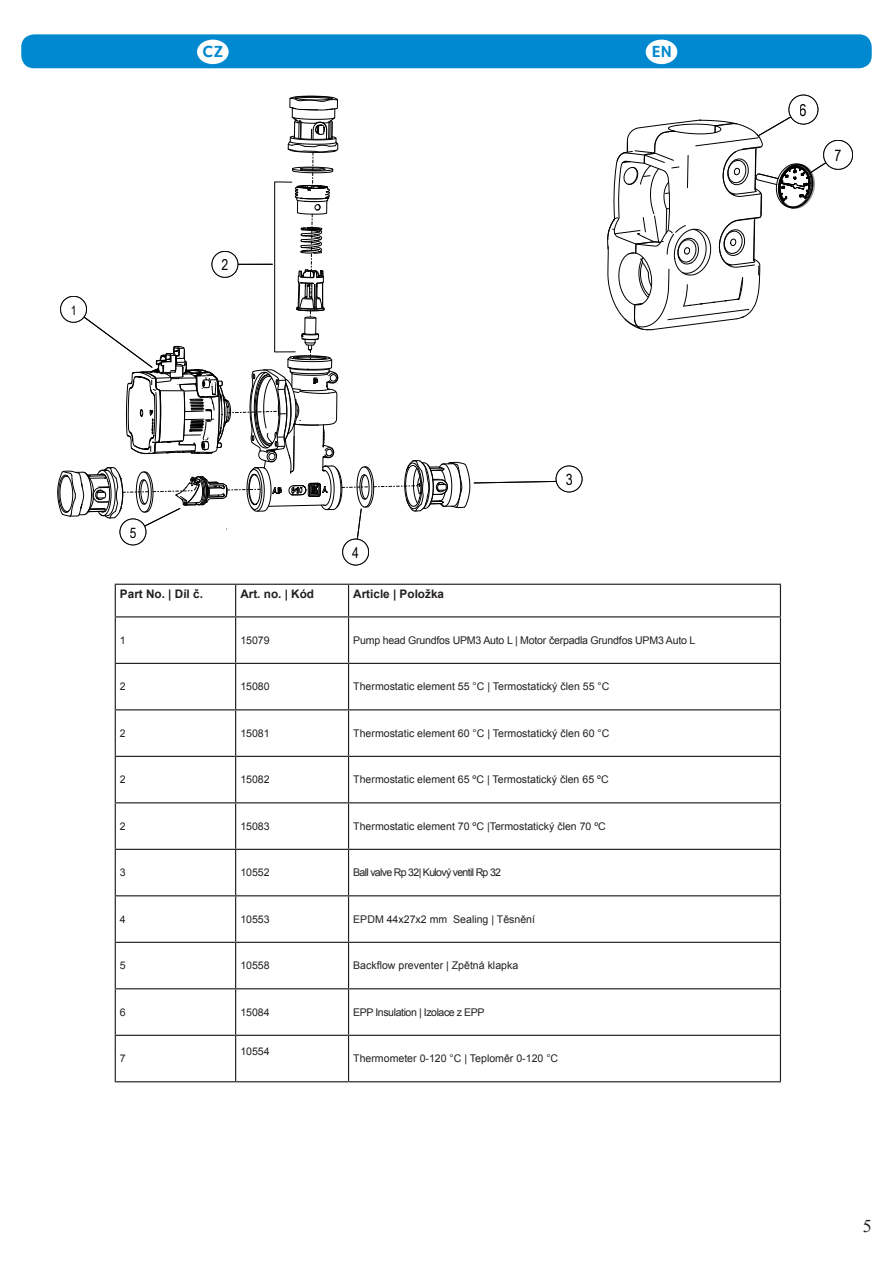
<style>
.page{position:relative;width:893px;height:1263px;background:#fff}
.page>*{position:absolute;margin:0;border:0;box-sizing:border-box;transform-origin:0 0}
.t1{font:18px "Times New Roman";color:#231f20}
.t2{font:16.5px "Foundry Sterling Bold OSF";color:#0089cf}
.t3{font:16.35px "Arial Narrow";color:#000}
.t4{font:15.9px "Arial Narrow";color:#000}
.t5{font:15.45px "Arial Narrow";color:#000}
.t6{font:15px "Arial Narrow";color:#000}
.t7{font:14.85px "Arial Narrow";color:#000}
.t8{font:14.55px "Arial Narrow";color:#000}
.t9{font:12.75px "Arial Narrow";color:#000}
.t10{font:700 11.7px "Arial";color:#231f20}
.t11{font:10.65px "Arial";color:#231f20}
.t12{font:10.65px "Arial";letter-spacing:-.02em;color:#231f20}
.t13{font:10.65px "Arial";letter-spacing:-.065em;color:#231f20}
.t14{font:10.65px "Arial";letter-spacing:-.04em;color:#231f20}
</style>
<div class="page">
<div style="left:21px;top:34px;width:851px;height:34px;background:#0089cf;border-radius:13px"></div>
<div style="left:197px;top:40px;width:32px;height:24px;background:#fff;border-radius:50%"></div>
<div style="left:646px;top:40px;width:31px;height:24px;background:#fff;border-radius:50%"></div>
<svg style="left:349px;top:617px;width:431px;height:464px"></svg>
<hr style="left:115px;top:584px;width:121px;height:1px;background:#231f20">
<hr style="left:115px;top:585px;width:1px;height:31px;background:#231f20">
<hr style="left:236px;top:584px;width:113px;height:1px;background:#231f20">
<hr style="left:235px;top:585px;width:1px;height:31px;background:#231f20">
<hr style="left:115px;top:616px;width:121px;height:1px;background:#231f20">
<hr style="left:115px;top:617px;width:1px;height:46px;background:#231f20">
<hr style="left:236px;top:616px;width:113px;height:1px;background:#231f20">
<hr style="left:235px;top:617px;width:1px;height:46px;background:#231f20">
<hr style="left:115px;top:663px;width:121px;height:1px;background:#231f20">
<hr style="left:115px;top:664px;width:1px;height:45px;background:#231f20">
<hr style="left:236px;top:663px;width:113px;height:1px;background:#231f20">
<hr style="left:235px;top:664px;width:1px;height:45px;background:#231f20">
<hr style="left:349px;top:663px;width:432px;height:1px;background:#231f20">
<hr style="left:348px;top:664px;width:1px;height:45px;background:#231f20">
<hr style="left:780px;top:664px;width:1px;height:45px;background:#231f20">
<hr style="left:115px;top:709px;width:121px;height:1px;background:#231f20">
<hr style="left:115px;top:710px;width:1px;height:46px;background:#231f20">
<hr style="left:236px;top:709px;width:113px;height:1px;background:#231f20">
<hr style="left:235px;top:710px;width:1px;height:46px;background:#231f20">
<hr style="left:349px;top:709px;width:432px;height:1px;background:#231f20">
<hr style="left:348px;top:710px;width:1px;height:46px;background:#231f20">
<hr style="left:780px;top:710px;width:1px;height:46px;background:#231f20">
<hr style="left:115px;top:756px;width:121px;height:1px;background:#231f20">
<hr style="left:115px;top:757px;width:1px;height:45px;background:#231f20">
<hr style="left:236px;top:756px;width:113px;height:1px;background:#231f20">
<hr style="left:235px;top:757px;width:1px;height:45px;background:#231f20">
<hr style="left:349px;top:756px;width:432px;height:1px;background:#231f20">
<hr style="left:348px;top:757px;width:1px;height:45px;background:#231f20">
<hr style="left:780px;top:757px;width:1px;height:45px;background:#231f20">
<hr style="left:115px;top:802px;width:121px;height:1px;background:#231f20">
<hr style="left:115px;top:803px;width:1px;height:46px;background:#231f20">
<hr style="left:236px;top:802px;width:113px;height:1px;background:#231f20">
<hr style="left:235px;top:803px;width:1px;height:46px;background:#231f20">
<hr style="left:349px;top:802px;width:432px;height:1px;background:#231f20">
<hr style="left:348px;top:803px;width:1px;height:46px;background:#231f20">
<hr style="left:780px;top:803px;width:1px;height:46px;background:#231f20">
<hr style="left:115px;top:849px;width:121px;height:1px;background:#231f20">
<hr style="left:115px;top:850px;width:1px;height:45px;background:#231f20">
<hr style="left:236px;top:849px;width:113px;height:1px;background:#231f20">
<hr style="left:235px;top:850px;width:1px;height:45px;background:#231f20">
<hr style="left:115px;top:895px;width:121px;height:1px;background:#231f20">
<hr style="left:115px;top:896px;width:1px;height:46px;background:#231f20">
<hr style="left:236px;top:895px;width:113px;height:1px;background:#231f20">
<hr style="left:235px;top:896px;width:1px;height:46px;background:#231f20">
<hr style="left:349px;top:895px;width:432px;height:1px;background:#231f20">
<hr style="left:348px;top:896px;width:1px;height:46px;background:#231f20">
<hr style="left:780px;top:896px;width:1px;height:46px;background:#231f20">
<hr style="left:115px;top:942px;width:121px;height:1px;background:#231f20">
<hr style="left:115px;top:943px;width:1px;height:45px;background:#231f20">
<hr style="left:236px;top:942px;width:113px;height:1px;background:#231f20">
<hr style="left:235px;top:943px;width:1px;height:45px;background:#231f20">
<hr style="left:349px;top:942px;width:432px;height:1px;background:#231f20">
<hr style="left:348px;top:943px;width:1px;height:45px;background:#231f20">
<hr style="left:780px;top:943px;width:1px;height:45px;background:#231f20">
<hr style="left:115px;top:988px;width:121px;height:1px;background:#231f20">
<hr style="left:115px;top:989px;width:1px;height:46px;background:#231f20">
<hr style="left:236px;top:988px;width:113px;height:1px;background:#231f20">
<hr style="left:235px;top:989px;width:1px;height:46px;background:#231f20">
<hr style="left:349px;top:988px;width:432px;height:1px;background:#231f20">
<hr style="left:348px;top:989px;width:1px;height:46px;background:#231f20">
<hr style="left:780px;top:989px;width:1px;height:46px;background:#231f20">
<hr style="left:115px;top:1035px;width:121px;height:1px;background:#231f20">
<hr style="left:115px;top:1036px;width:1px;height:45px;background:#231f20">
<hr style="left:236px;top:1035px;width:113px;height:1px;background:#231f20">
<hr style="left:235px;top:1036px;width:1px;height:45px;background:#231f20">
<hr style="left:349px;top:1035px;width:432px;height:1px;background:#231f20">
<hr style="left:115px;top:1081px;width:121px;height:1px;background:#231f20">
<hr style="left:236px;top:1081px;width:113px;height:1px;background:#231f20">
<hr style="left:349px;top:1081px;width:432px;height:1px;background:#231f20">
<hr style="left:349px;top:584px;width:432px;height:1px;background:#231f20">
<hr style="left:348px;top:585px;width:1px;height:31px;background:#231f20">
<hr style="left:780px;top:585px;width:1px;height:31px;background:#231f20">
<hr style="left:349px;top:616px;width:432px;height:1px;background:#231f20">
<hr style="left:348px;top:617px;width:1px;height:46px;background:#231f20">
<hr style="left:780px;top:617px;width:1px;height:46px;background:#231f20">
<hr style="left:349px;top:849px;width:432px;height:1px;background:#231f20">
<hr style="left:348px;top:850px;width:1px;height:45px;background:#231f20">
<hr style="left:780px;top:850px;width:1px;height:45px;background:#231f20">
<hr style="left:348px;top:1036px;width:1px;height:45px;background:#231f20">
<hr style="left:780px;top:1036px;width:1px;height:45px;background:#231f20">
<svg style="left:118px;top:584px;width:47px;height:1px"></svg>
<svg style="left:237px;top:584px;width:79px;height:1px"></svg>
<svg style="left:350px;top:584px;width:42px;height:1px"></svg>
<svg style="left:351px;top:671px;width:261px;height:28px"></svg>
<svg style="left:351px;top:717px;width:261px;height:28px"></svg>
<svg style="left:351px;top:764px;width:260px;height:28px"></svg>
<svg style="left:239px;top:802px;width:33px;height:2px"></svg>
<svg style="left:351px;top:810px;width:257px;height:28px"></svg>
<svg style="left:117px;top:848px;width:11px;height:2px"></svg>
<svg style="left:239px;top:895px;width:33px;height:2px"></svg>
<svg style="left:352px;top:902px;width:188px;height:28px"></svg>
<svg style="left:57px;top:95px;width:525px;height:471px"></svg>
<svg style="left:607px;top:95px;width:246px;height:235px"></svg>
<h2 class="t2" style="left:202px;top:42px;width:22px">CZ</h2>
<h2 class="t2" style="left:652px;top:42px;width:21px">EN</h2>
<p class="t9" style="left:71px;top:301px;width:7px">1</p>
<h3 class="t6" style="left:221px;top:254px;width:8px">2</h3>
<h3 class="t8" style="left:130px;top:522px;width:8px">7</h3>
<h3 class="t8" style="left:130px;top:522px;width:8px">5</h3>
<h3 class="t7" style="left:352px;top:542px;width:8px">6</h3>
<h3 class="t7" style="left:352px;top:542px;width:8px">4</h3>
<h3 class="t5" style="left:565px;top:468px;width:9px">3</h3>
<h3 class="t5" style="left:565px;top:468px;width:9px">4</h3>
<p class="t10" style="left:120px;top:586px;width:84px">Part No. | Díl č.</p>
<p class="t10" style="left:240px;top:586px;width:75px">Art. no. | Kód</p>
<p class="t10" style="left:353px;top:586px;width:92px">Article | Položka</p>
<p class="t11" style="left:120px;top:633px;width:7px">1</p>
<p class="t11" style="left:240px;top:633px;width:31px">15079</p>
<p class="t12" style="left:353px;top:633px;width:344px">Pump head Grundfos UPM3 Auto L | Motor čerpadla Grundfos UPM3 Auto L</p>
<p class="t11" style="left:120px;top:680px;width:7px">2</p>
<p class="t11" style="left:240px;top:680px;width:31px">15080</p>
<p class="t11" style="left:353px;top:680px;width:258px">Thermostatic element 55 °C | Termostatický člen 55 °C</p>
<p class="t11" style="left:120px;top:726px;width:7px">2</p>
<p class="t11" style="left:240px;top:726px;width:31px">15081</p>
<p class="t11" style="left:353px;top:726px;width:258px">Thermostatic element 60 °C | Termostatický člen 60 °C</p>
<p class="t11" style="left:120px;top:773px;width:7px">2</p>
<p class="t11" style="left:240px;top:773px;width:31px">15082</p>
<p class="t11" style="left:353px;top:773px;width:257px">Thermostatic element 65 ºC | Termostatický člen 65 ºC</p>
<p class="t11" style="left:120px;top:819px;width:7px">2</p>
<p class="t11" style="left:240px;top:819px;width:31px">15083</p>
<p class="t11" style="left:353px;top:819px;width:254px">Thermostatic element 70 ºC |Termostatický člen 70 ºC</p>
<p class="t11" style="left:120px;top:866px;width:7px">3</p>
<p class="t11" style="left:240px;top:866px;width:31px">10552</p>
<p class="t13" style="left:353px;top:866px;width:149px">Ball valve Rp 32| Kulový ventil Rp 32</p>
<p class="t11" style="left:120px;top:912px;width:7px">4</p>
<p class="t11" style="left:240px;top:912px;width:31px">10553</p>
<p class="t11" style="left:353px;top:912px;width:183px">EPDM 44x27x2 mm Sealing | Těsnění</p>
<p class="t11" style="left:120px;top:959px;width:7px">5</p>
<p class="t11" style="left:240px;top:959px;width:31px">10558</p>
<p class="t11" style="left:353px;top:959px;width:167px">Backflow preventer | Zpětná klapka</p>
<p class="t11" style="left:120px;top:1005px;width:7px">6</p>
<p class="t11" style="left:240px;top:1005px;width:31px">15084</p>
<p class="t14" style="left:353px;top:1005px;width:133px">EPP Insulation | Izolace z EPP</p>
<p class="t11" style="left:120px;top:1052px;width:7px">7</p>
<p class="t11" style="left:240px;top:1044px;width:31px">10554</p>
<p class="t11" style="left:353px;top:1052px;width:206px">Thermometer 0-120 °C | Teploměr 0-120 °C</p>
<h3 class="t3" style="left:800px;top:98px;width:9px">6</h3>
<h3 class="t3" style="left:800px;top:98px;width:9px">9</h3>
<h3 class="t4" style="left:831px;top:144px;width:16px">1 07</h3>
<h1 class="t1" style="left:863px;top:1214px;width:10px">5</h1>
</div>
